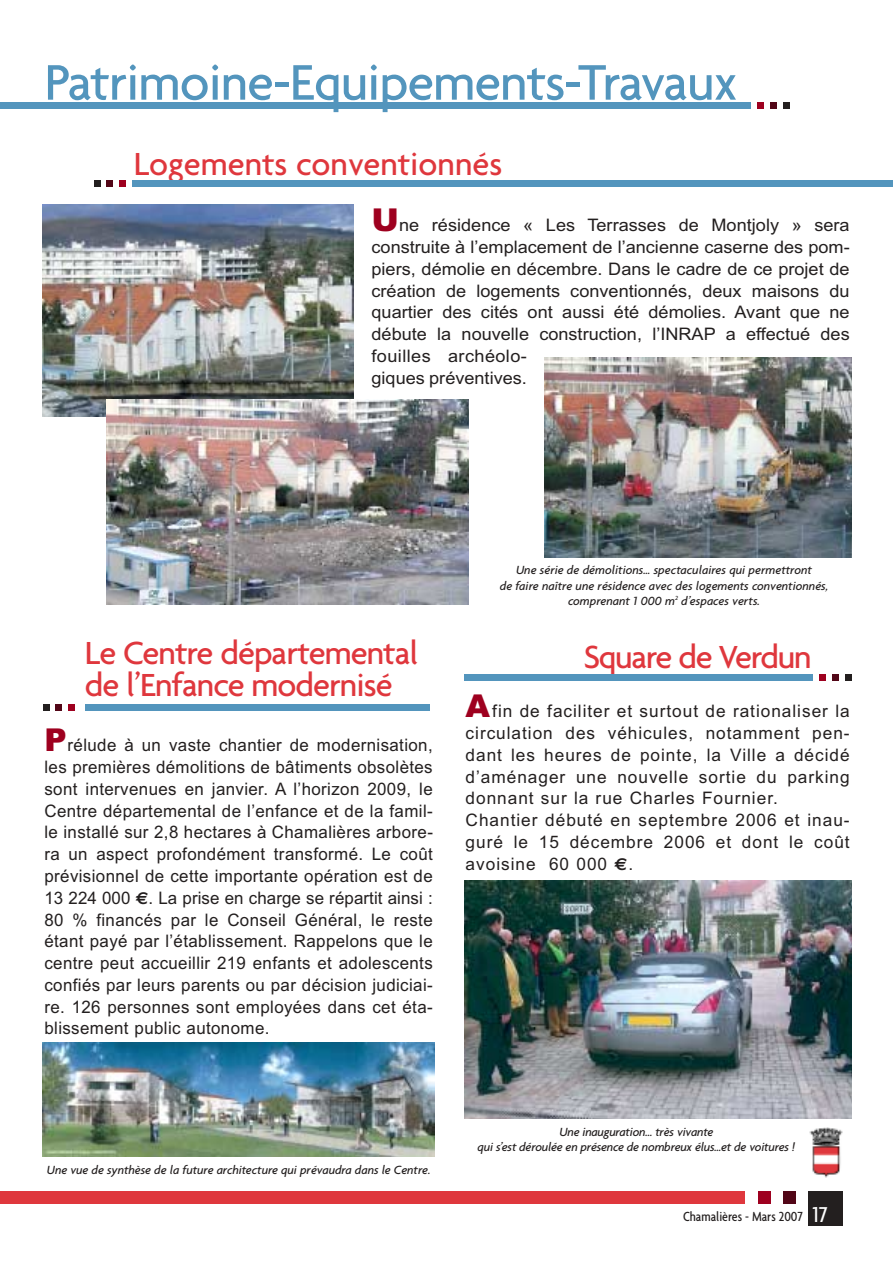
<style>
.page{position:relative;width:893px;height:1262px;background:#fff}
.page>*{position:absolute;margin:0;border:0;box-sizing:border-box;transform-origin:0 0}
.t1{font:500 54px "Agenda";letter-spacing:-.015em;color:#5395bd}
.t2{font:500 34.5px/31.5px "Agenda";letter-spacing:-.03em;color:#df373d}
.t3{font:500 34.5px "Agenda";color:#df373d}
.t4{font:17.25px/21.8px "Arial";letter-spacing:.02em;color:#231f1f;text-align:justify}
.t5{font:17.25px/21.8px "Arial";color:#231f1f;scale:1.05 1}
.t6{font:17.25px/21.8px "Arial";letter-spacing:.055em;color:#231f1f}
.t7{font:500 condensed 14.25px "Agenda";color:#231f1f}
.t8{font:italic 500 12.75px/15.3px "Agenda";letter-spacing:-.005em;color:#231f1f;text-align:center}
.s1{font-weight:900;font-size:31.5px;color:#9e001f}
.s2{font-family:"Euro Sans";font-weight:700}
.s3{font-size:23.25px;color:#fff}
</style>
<div class="page">
<div style="left:0;top:1191px;width:745px;height:12px;background:#df373d"></div>
<div style="left:808px;top:1191px;width:34px;height:34px;background:#231f1f"></div>
<div style="left:783px;top:1191px;width:13px;height:12px;background:#520617"></div>
<div style="left:757px;top:1191px;width:13px;height:12px;background:#9e001f"></div>
<div style="left:0;top:102px;width:751px;height:6px;background:#5395bd"></div>
<div style="left:757px;top:102px;width:7px;height:6px;background:#9e001f"></div>
<svg style="left:770px;top:102px;width:6px;height:6px"></svg>
<svg style="left:783px;top:102px;width:6px;height:6px"></svg>
<div style="left:132px;top:181px;width:760px;height:6px;background:#5395bd"></div>
<div style="left:119px;top:181px;width:7px;height:6px;background:#9e001f"></div>
<svg style="left:107px;top:181px;width:6px;height:6px"></svg>
<svg style="left:94px;top:181px;width:6px;height:6px"></svg>
<img style="left:43px;top:204px;width:310px;height:213px">
<img style="left:107px;top:400px;width:361px;height:204px">
<img style="left:545px;top:357px;width:306px;height:200px">
<div style="left:85px;top:704px;width:345px;height:6px;background:#5395bd"></div>
<div style="left:68px;top:704px;width:7px;height:6px;background:#9e001f"></div>
<svg style="left:56px;top:704px;width:6px;height:6px"></svg>
<svg style="left:43px;top:704px;width:6px;height:6px"></svg>
<img style="left:43px;top:1042px;width:391px;height:115px">
<div style="left:464px;top:674px;width:349px;height:7px;background:#5395bd"></div>
<div style="left:819px;top:674px;width:6px;height:7px;background:#9e001f"></div>
<div style="left:832px;top:674px;width:6px;height:7px;background:#520617"></div>
<div style="left:844px;top:674px;width:7px;height:7px;background:#231f1f"></div>
<img style="left:464px;top:880px;width:387px;height:238px">
<img style="left:809px;top:1127px;width:33px;height:51px">
<h1 class="t1" style="left:44px;top:60px;width:694px">Patrimoine-Equipements-Travaux</h1>
<h2 class="t3" style="left:134px;top:150px;width:370px">Logements conventionnés</h2>
<p class="t5" style="left:371px;top:216px;width:457px"><span class="s1">U</span>ne résidence « Les Terrasses de Montjoly » sera construite à l’emplacement de l’ancienne caserne des pom&shy;piers, démolie en décembre. Dans le cadre de ce projet de création de logements conventionnés, deux maisons du quartier des cités ont aussi été démolies. Avant que ne débute la nouvelle construction, l’INRAP a effectué des fouilles archéolo-<br>giques préventives.</p>
<h2 class="t2" style="left:85px;top:640px;width:335px">Le Centre départemental de l’Enfance modernisé</h2>
<p class="t4" style="left:44px;top:736px;width:390px"><span class="s1">P</span>rélude à un vaste chantier de modernisation, les premières démolitions de bâtiments obsolètes sont intervenues en janvier. A l’horizon 2009, le Centre départemental de l’enfance et de la famil&shy;le installé sur 2,8 hectares à Chamalières arbore&shy;ra un aspect profondément transformé. Le coût prévisionnel de cette importante opération est de 13 224 000 <span class="s2">€</span>. La prise en charge se répartit ainsi :<br>80 % financés par le Conseil Général, le reste étant payé par l’établissement. Rappelons que le centre peut accueillir 219 enfants et adolescents confiés par leurs parents ou par décision judiciai&shy;re. 126 personnes sont employées dans cet éta&shy;blissement public autonome.</p>
<p class="t8" style="left:500px;top:563px;width:330px">Une série de démolitions… spectaculaires qui permettront<br>de faire naître une résidence avec des logements conventionnés, comprenant 1 000 m<sup>2</sup> d’espaces verts.</p>
<h2 class="t2" style="left:584px;top:644px;width:229px">Square de Verdun</h2>
<p class="t6" style="left:465px;top:702px;width:385px"><span class="s1">A</span>fin de faciliter et surtout de rationaliser la circulation des véhicules, notamment pen&shy;dant les heures de pointe, la Ville a décidé d’aménager une nouvelle sortie du parking donnant sur la rue Charles Fournier.<br>Chantier débuté en septembre 2006 et inau&shy;guré le 15 décembre 2006 et dont le coût avoisine 60 000 <span class="s2">€</span>.</p>
<p class="t8" style="left:47px;top:1163px;width:385px">Une vue de synthèse de la future architecture qui prévaudra dans le Centre.</p>
<p class="t8" style="left:477px;top:1125px;width:319px">Une inauguration... très vivante<br>qui s’est déroulée en présence de nombreux élus…et de voitures !</p>
<p class="t7" style="left:683px;top:1211px;width:146px">Chamalières - Mars 2007 <span class="s3">17</span></p>
</div>
